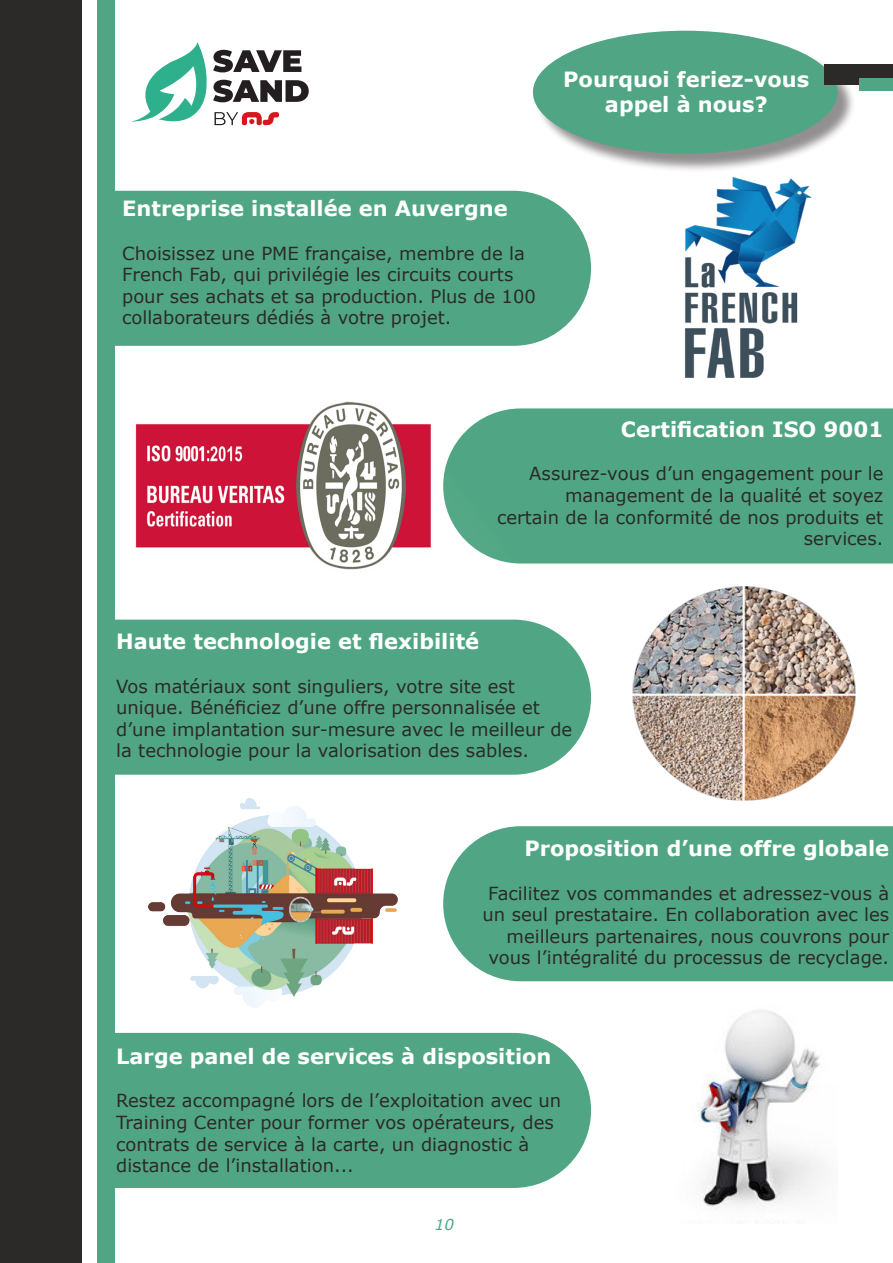
<style>
.page{position:relative;width:893px;height:1263px;background:#fff}
.page>*{position:absolute;margin:0;border:0;box-sizing:border-box;transform-origin:0 0}
.t1{font:700 21px "Verdana";color:#fff}
.t2{font:18px "Verdana";color:#2c2a29}
.t3{font:italic 15px "Verdana";color:#50a684}
</style>
<div class="page">
<div style="left:28px;top:1033px;width:563px;height:155px;background:#50a684;border-radius:78px"></div>
<div style="left:443px;top:826px;width:450px;height:155px;background:#50a684"></div>
<div style="left:28px;top:620px;width:563px;height:155px;background:#50a684;border-radius:78px"></div>
<div style="left:443px;top:408px;width:450px;height:155px;background:#50a684"></div>
<div style="left:28px;top:191px;width:563px;height:155px;background:#50a684;border-radius:78px"></div>
<img style="left:135px;top:402px;width:296px;height:168px">
<div style="left:536px;top:33px;width:320px;height:139px;background:#5a5658;opacity:.66"></div>
<div style="left:533px;top:31px;width:305px;height:123px;background:#50a684;border-radius:50%"></div>
<div style="left:825px;top:64px;width:68px;height:21px;background:#2c2a29"></div>
<div style="left:860px;top:78px;width:33px;height:13px;background:#50a684"></div>
<img style="left:149px;top:798px;width:249px;height:210px">
<div style="left:465px;top:879px;width:19px;height:13px;background:#50a684"></div>
<img style="left:632px;top:586px;width:224px;height:215px">
<div style="left:80px;top:0;width:18px;height:1263px;background:#fff"></div>
<div style="left:98px;top:0;width:17px;height:1263px;background:#50a684"></div>
<img style="left:655px;top:170px;width:170px;height:208px">
<img style="left:696px;top:1010px;width:127px;height:213px">
<svg style="left:131px;top:42px;width:178px;height:84px"></svg>
<div style="left:0;top:0;width:81px;height:1263px;background:#2c2a29"></div>
<p class="t1" style="left:563px;top:65px;width:248px">Pourquoi feriez-vous</p>
<p class="t1" style="left:605px;top:90px;width:164px">appel à nous?</p>
<p class="t1" style="left:122px;top:194px;width:387px">Entreprise installée en Auvergne</p>
<p class="t2" style="left:122px;top:241px;width:404px">Choisissez une PME française, membre de la</p>
<p class="t2" style="left:122px;top:262px;width:393px">French Fab, qui privilégie les circuits courts</p>
<p class="t2" style="left:122px;top:284px;width:415px">pour ses achats et sa production. Plus de 100</p>
<p class="t2" style="left:122px;top:305px;width:331px">collaborateurs dédiés à votre projet.</p>
<p class="t1" style="left:621px;top:415px;width:264px">Certification ISO 9001</p>
<p class="t2" style="left:529px;top:462px;width:356px">Assurez-vous d’un engagement pour le</p>
<p class="t2" style="left:565px;top:483px;width:320px">management de la qualité et soyez</p>
<p class="t2" style="left:497px;top:505px;width:388px">certain de la conformité de nos produits et</p>
<p class="t2" style="left:804px;top:526px;width:81px">services.</p>
<p class="t1" style="left:116px;top:627px;width:365px">Haute technologie et flexibilité</p>
<p class="t2" style="left:116px;top:674px;width:400px">Vos matériaux sont singuliers, votre site est</p>
<p class="t2" style="left:116px;top:695px;width:425px">unique. Bénéficiez d’une offre personnalisée et</p>
<p class="t2" style="left:116px;top:717px;width:458px">d’une implantation sur-mesure avec le meilleur de</p>
<p class="t2" style="left:116px;top:738px;width:414px">la technologie pour la valorisation des sables.</p>
<p class="t1" style="left:524px;top:834px;width:366px">Proposition d’une offre globale</p>
<p class="t2" style="left:488px;top:881px;width:402px">Facilitez vos commandes et adressez-vous à</p>
<p class="t2" style="left:482px;top:902px;width:408px">un seul prestataire. En collaboration avec les</p>
<p class="t2" style="left:507px;top:924px;width:384px">meilleurs partenaires, nous couvrons pour</p>
<p class="t2" style="left:488px;top:945px;width:402px">vous l’intégralité du processus de recyclage.</p>
<p class="t1" style="left:116px;top:1042px;width:437px">Large panel de services à disposition</p>
<p class="t2" style="left:116px;top:1088px;width:447px">Restez accompagné lors de l’exploitation avec un</p>
<p class="t2" style="left:116px;top:1110px;width:439px">Training Center pour former vos opérateurs, des</p>
<p class="t2" style="left:116px;top:1132px;width:415px">contrats de service à la carte, un diagnostic à</p>
<p class="t2" style="left:116px;top:1153px;width:239px">distance de l’installation...</p>
<p class="t3" style="left:435px;top:1214px;width:21px">10</p>
</div>
